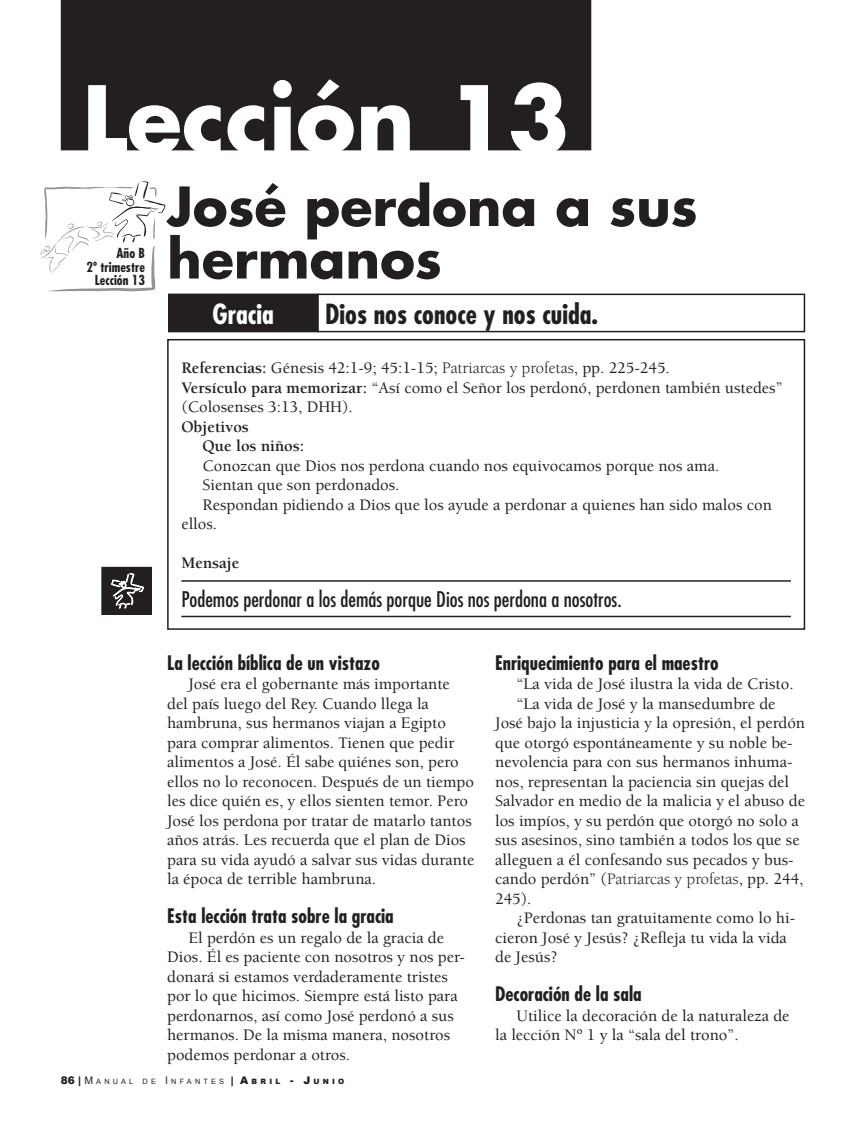
<style>
.page{position:relative;width:866px;height:1121px;background:#fff}
.page>*{position:absolute;margin:0;border:0;box-sizing:border-box;transform-origin:0 0}
.t1{font:700 90px "Futura Std";color:#fff}
.t2{font:700 52.5px/52.5px "Futura Std";color:#231f20}
.t3{font:700 condensed 27px "Futura Std";color:#231f20}
.t4{font:700 condensed 27px "Futura Std";color:#fff}
.t5{font:condensed 21px "Futura Std";color:#231f20}
.t6{font:700 condensed 19.5px "Futura Std";color:#231f20}
.t7{font:500 16.5px/19.5px "Berkeley Std";color:#231f20}
.t8{font:700 16.5px/19.5px "Berkeley Std";color:#231f20}
.t9{font:700 condensed 13.5px/13.5px "Futura Std";color:#231f20;text-align:right}
.t10{font:7.35px "Arial";letter-spacing:.43em;color:#231f20}
.s1{font-weight:700}
.s2{font-weight:400}
.s3{font-weight:900;font-size:10.5px}
.s4{font-size:10.5px}
.s5{font-weight:900}
</style>
<div class="page">
<svg style="left:40px;top:181px;width:125px;height:110px"></svg>
<div style="left:61px;top:0;width:530px;height:150px;background:#231f20"></div>
<div style="left:317px;top:294px;width:488px;height:38px;border:2px solid #231f20"></div>
<div style="left:169px;top:294px;width:148px;height:38px;background:#231f20"></div>
<hr style="left:181px;top:580px;width:610px;height:2px;background:#231f20">
<hr style="left:181px;top:616px;width:610px;height:1px;background:#231f20">
<div style="left:167px;top:339px;width:638px;height:291px;border:2px solid #231f20"></div>
<div style="left:102px;top:567px;width:49px;height:47px;background:#231f20"></div>
<div style="left:101px;top:567px;width:51px;height:48px;border:1px solid #231f20"></div>
<svg style="left:111px;top:573px;width:33px;height:36px"></svg>
<h1 class="t1" style="left:82px;top:78px;width:488px">Lección 13</h1>
<p class="t9" style="left:86px;top:247px;width:60px">Año B<br>2º trimestre<br>Lección 13</p>
<h2 class="t2" style="left:167px;top:183px;width:532px">José perdona a sus hermanos</h2>
<h3 class="t4" style="left:212px;top:302px;width:63px">Gracia</h3>
<h3 class="t3" style="left:325px;top:302px;width:274px">Dios nos conoce y nos cuida.</h3>
<p class="t7" style="left:181px;top:359px;width:603px"><span class="s1">Referencias:</span> Génesis 42:1-9; 45:1-15; <span class="s2">Patriarcas y profetas</span>, pp. 225-245.<br><span class="s1">Versículo para memorizar:</span> “Así como el Señor los perdonó, perdonen también ustedes” (Colosenses 3:13, DHH).</p>
<p class="t8" style="left:203px;top:418px;width:103px;text-indent:-21px">Objetivos<br>Que los niños:</p>
<p class="t7" style="left:203px;top:457px;width:518px">Conozcan que Dios nos perdona cuando nos equivocamos porque nos ama.</p>
<p class="t7" style="left:203px;top:476px;width:198px">Sientan que son perdonados.</p>
<p class="t7" style="left:203px;top:496px;width:570px">Respondan pidiendo a Dios que los ayude a perdonar a quienes han sido malos con</p>
<p class="t7" style="left:181px;top:515px;width:37px">ellos.</p>
<p class="t8" style="left:181px;top:554px;width:60px">Mensaje</p>
<p class="t5" style="left:181px;top:590px;width:442px">Podemos perdonar a los demás porque Dios nos perdona a nosotros.</p>
<p class="t6" style="left:167px;top:653px;width:214px">La lección bíblica de un vistazo</p>
<p class="t7" style="left:167px;top:675px;width:309px;text-indent:21px">José era el gobernante más importante del país luego del Rey. Cuando llega la hambruna, sus hermanos viajan a Egipto para comprar alimentos. Tienen que pedir alimentos a José. Él sabe quiénes son, pero ellos no lo reconocen. Después de un tiempo les dice quién es, y ellos sienten temor. Pero José los perdona por tratar de matarlo tantos años atrás. Les recuerda que el plan de Dios para su vida ayudó a salvar sus vidas durante la época de terrible hambruna.</p>
<p class="t6" style="left:167px;top:907px;width:228px">Esta lección trata sobre la gracia</p>
<p class="t7" style="left:167px;top:929px;width:299px;text-indent:21px">El perdón es un regalo de la gracia de Dios. Él es paciente con nosotros y nos per&shy;donará si estamos verdaderamente tristes por lo que hicimos. Siempre está listo para perdonarnos, así como José perdonó a sus hermanos. De la misma manera, nosotros podemos perdonar a otros.</p>
<p class="t6" style="left:495px;top:653px;width:225px">Enriquecimiento para el maestro</p>
<p class="t7" style="left:516px;top:675px;width:279px">“La vida de José ilustra la vida de Cristo.</p>
<p class="t7" style="left:516px;top:695px;width:261px">“La vida de José y la mansedumbre de</p>
<p class="t7" style="left:495px;top:714px;width:311px">José bajo la injusticia y la opresión, el perdón</p>
<p class="t7" style="left:495px;top:734px;width:299px">que otorgó espontáneamente y su noble be-</p>
<p class="t7" style="left:495px;top:753px;width:299px">nevolencia para con sus hermanos inhuma-</p>
<p class="t7" style="left:495px;top:773px;width:295px">nos, representan la paciencia sin quejas del</p>
<p class="t7" style="left:495px;top:792px;width:311px">Salvador en medio de la malicia y el abuso de</p>
<p class="t7" style="left:495px;top:812px;width:305px">los impíos, y su perdón que otorgó no solo a</p>
<p class="t7" style="left:495px;top:831px;width:306px">sus asesinos, sino también a todos los que se</p>
<p class="t7" style="left:495px;top:851px;width:300px">alleguen a él confesando sus pecados y bus-</p>
<p class="t7" style="left:495px;top:870px;width:310px">cando perdón” (<span class="s2">Patriarcas y profetas</span>, pp. 244,</p>
<p class="t7" style="left:495px;top:890px;width:38px">245).</p>
<p class="t7" style="left:516px;top:909px;width:280px">¿Perdonas tan gratuitamente como lo hi-</p>
<p class="t7" style="left:495px;top:929px;width:293px">cieron José y Jesús? ¿Refleja tu vida la vida</p>
<p class="t7" style="left:495px;top:948px;width:64px">de Jesús?</p>
<p class="t6" style="left:495px;top:985px;width:148px">Decoración de la sala</p>
<p class="t7" style="left:495px;top:1007px;width:296px;text-indent:21px">Utilice la decoración de la naturaleza de la lección Nº 1 y la “sala del trono”.</p>
<p class="t10" style="left:61px;top:1077px;width:74px"><span class="s3">86|</span><span class="s4">M</span>ANUAL</p>
<p class="t10" style="left:143px;top:1077px;width:203px">DE <span class="s4">I</span>NFANTES <span class="s3">| A</span><span class="s5">BRIL</span> <span class="s3">- J</span><span class="s5">UNIO</span></p>
</div>
